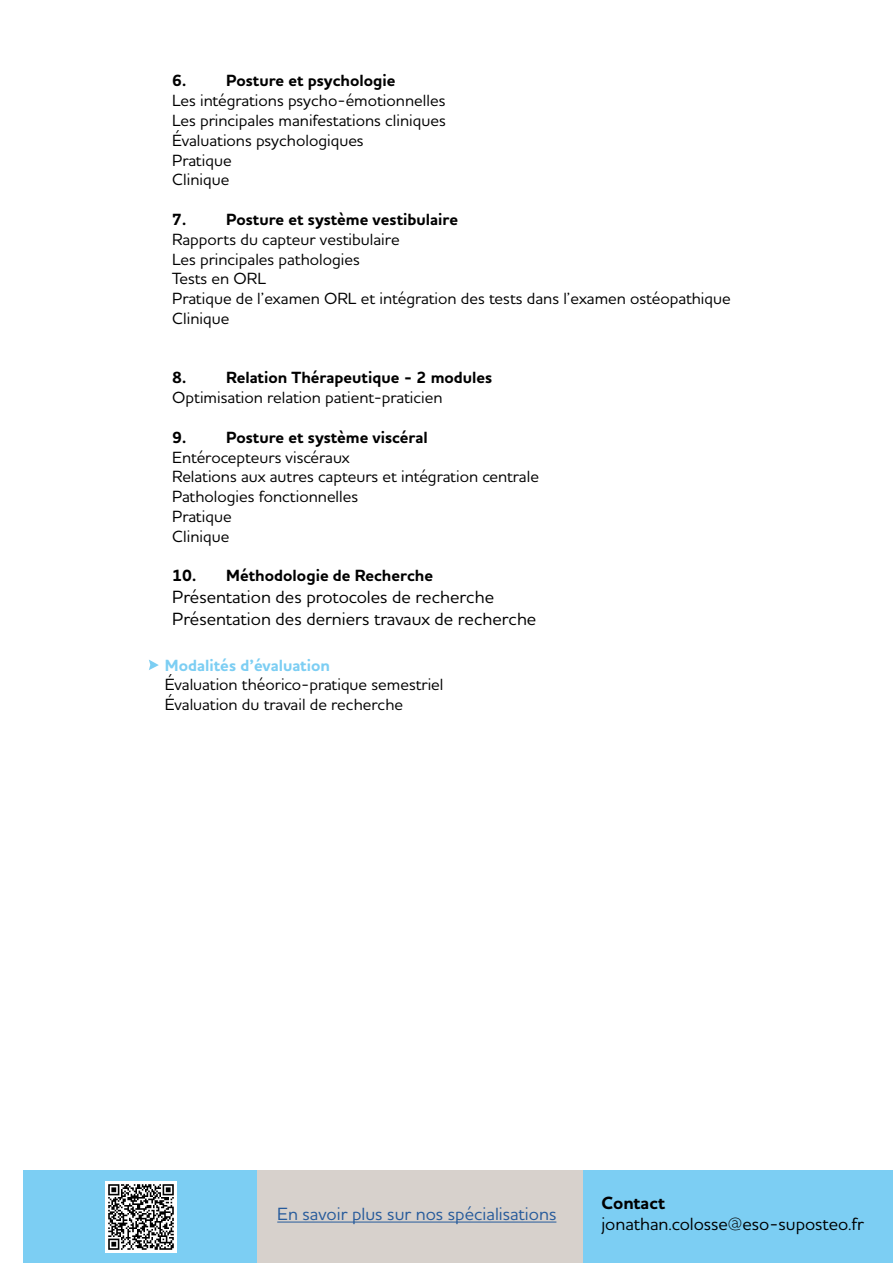
<style>
.page{position:relative;width:893px;height:1263px;background:#fff}
.page>*{position:absolute;margin:0;border:0;box-sizing:border-box;transform-origin:0 0}
.t1{font:500 18px/21.6px "Houschka Pro";color:#000}
.t2{font:500 18px "Houschka Pro";color:#275b9b}
.t3{font:700 18px "Houschka Pro";color:#000}
.t4{font:500 16.5px/19.8px "Houschka Pro";color:#000}
.t5{font:700 16.5px "Houschka Pro";color:#000}
.t6{font:700 16.5px "Houschka Pro";color:#7ccef3}
</style>
<div class="page">
<div style="left:23px;top:1171px;width:870px;height:92px;background:#7ccef3"></div>
<div style="left:257px;top:1171px;width:326px;height:92px;background:#d7d1cc"></div>
<svg style="left:149px;top:659px;width:10px;height:11px"></svg>
<img style="left:105px;top:1181px;width:72px;height:71px">
<hr style="left:277px;top:1221px;width:279px;height:1px;background:#275b9b">
<p class="t5" style="left:172px;top:70px;width:16px">6.</p>
<p class="t5" style="left:226px;top:70px;width:171px">Posture et psychologie</p>
<p class="t4" style="left:172px;top:90px;width:275px">Les intégrations psycho-émotionnelles<br>Les principales manifestations cliniques<br>Évaluations psychologiques<br>Pratique<br>Clinique</p>
<p class="t5" style="left:172px;top:209px;width:16px">7.</p>
<p class="t5" style="left:226px;top:209px;width:233px">Posture et système vestibulaire</p>
<p class="t4" style="left:172px;top:229px;width:560px">Rapports du capteur vestibulaire<br>Les principales pathologies<br>Tests en ORL<br>Pratique de l’examen ORL et intégration des tests dans l’examen ostéopathique<br>Clinique</p>
<p class="t5" style="left:172px;top:367px;width:16px">8.</p>
<p class="t5" style="left:226px;top:367px;width:268px">Relation Thérapeutique - 2 modules</p>
<p class="t4" style="left:172px;top:387px;width:272px">Optimisation relation patient-praticien</p>
<p class="t5" style="left:172px;top:426px;width:16px">9.</p>
<p class="t5" style="left:226px;top:426px;width:203px">Posture et système viscéral</p>
<p class="t4" style="left:172px;top:447px;width:368px">Entérocepteurs viscéraux<br>Relations aux autres capteurs et intégration centrale<br>Pathologies fonctionnelles<br>Pratique<br>Clinique</p>
<p class="t5" style="left:172px;top:565px;width:262px">10. Méthodologie de Recherche</p>
<p class="t1" style="left:172px;top:586px;width:366px">Présentation des protocoles de recherche<br>Présentation des derniers travaux de recherche</p>
<p class="t6" style="left:165px;top:654px;width:166px">Modalités d’évaluation</p>
<p class="t4" style="left:165px;top:674px;width:280px">Évaluation théorico-pratique semestriel<br>Évaluation du travail de recherche</p>
<p class="t2" style="left:277px;top:1203px;width:281px">En savoir plus sur nos spécialisations</p>
<p class="t3" style="left:601px;top:1191px;width:65px">Contact</p>
<p class="t1" style="left:601px;top:1213px;width:264px">jonathan.colosse@eso-suposteo.fr</p>
</div>
